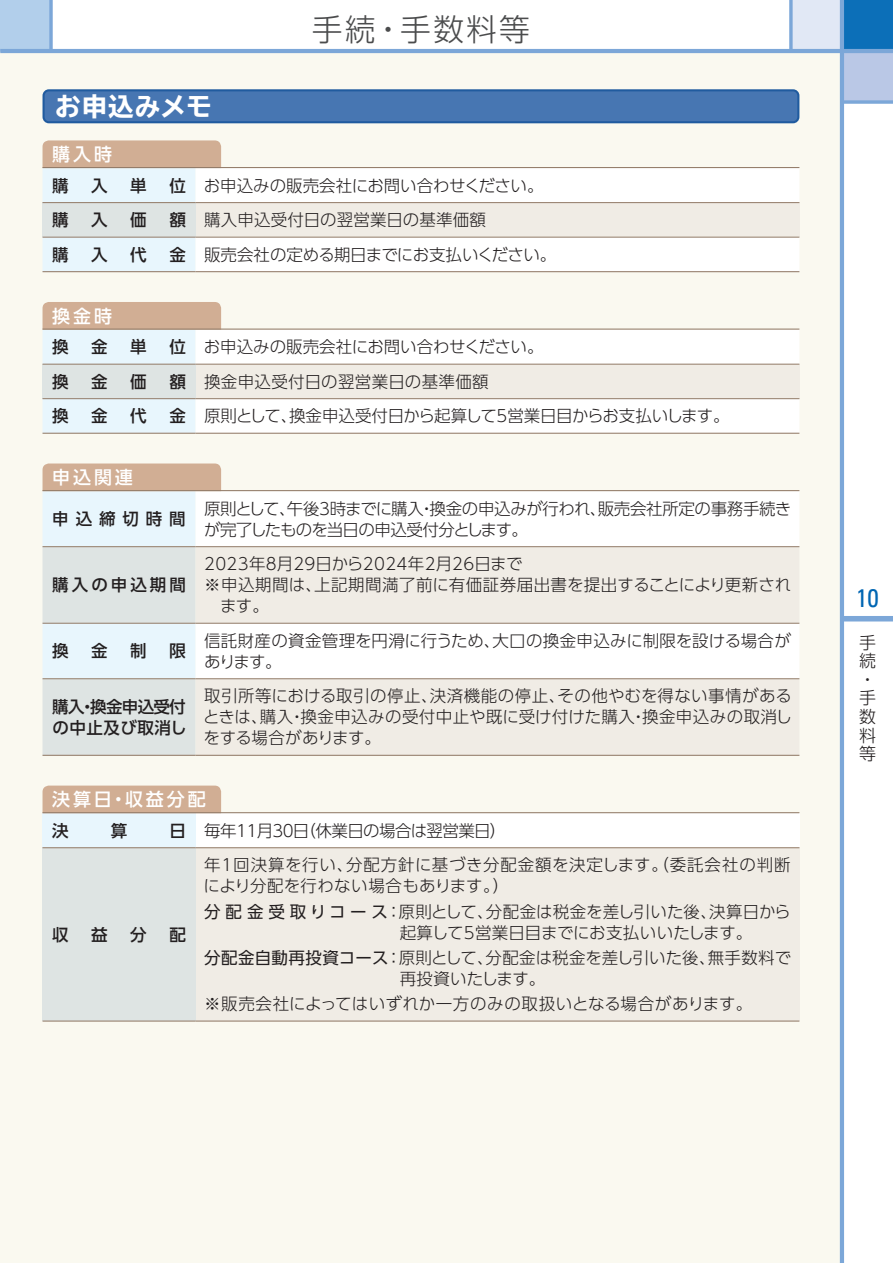
<style>
.page{position:relative;width:893px;height:1263px;background:#fff}
.page>*{position:absolute;margin:0;border:0;box-sizing:border-box;transform-origin:0 0}
.t1{font:300 30.75px "UD Shin Go Pro";letter-spacing:.075em;color:#4b4c4d}
.t2{font:700 expanded 25.5px "TBUD Go Std";letter-spacing:.04em;color:#fff}
.t3{font:condensed 25.5px "Univers LT Std";color:#0166b3}
.t4{font:500 18px "UD Shin Go Pro";letter-spacing:.16em;color:#fff}
.t5{font:300 16.95px/18.6px "UD Shin Go Pro";color:#231f20}
.t6{font:300 16.5px/21px "UD Shin Go Pro";color:#231f20}
.t7{font:300 16.5px/21px "UD Shin Go Pro";letter-spacing:.02em;color:#231f20}
.t8{font:300 16.5px/21px "UD Shin Go Pro";letter-spacing:.03em;color:#231f20}
.t9{font:300 16.5px/21px "UD Shin Go Pro";letter-spacing:-.03em;color:#231f20}
.t10{font:300 16.5px "UD Shin Go Pro";letter-spacing:-.025em;color:#231f20}
.t11{font:500 16.5px "UD Shin Go Pro";letter-spacing:.035em;color:#231f20}
.t12{font:500 16.5px/21px "UD Shin Go Pro";letter-spacing:-.04em;color:#231f20}
.t13{font:500 16.5px "UD Shin Go Pro";letter-spacing:.18em;color:#231f20}
.s1{font-weight:500}
.s2{font-weight:400}
</style>
<div class="page">
<div style="left:0;top:51px;width:842px;height:1212px;background:#faf9f0"></div>
<div style="left:0;top:0;width:51px;height:51px;background:#b2cfeb"></div>
<div style="left:842px;top:0;width:51px;height:51px;background:#0c6fb8"></div>
<div style="left:842px;top:51px;width:51px;height:51px;background:#bac8e6"></div>
<div style="left:791px;top:0;width:51px;height:51px;background:#e1e8f5"></div>
<div style="left:842px;top:616px;width:51px;height:5px;background:#7ca7d8"></div>
<hr style="left:840px;top:0;width:4px;height:1263px;background:#7ca7d8">
<hr style="left:0;top:49px;width:893px;height:4px;background:#7ca7d8">
<svg style="left:844px;top:100px;width:49px;height:4px"></svg>
<svg style="left:49px;top:0;width:4px;height:49px"></svg>
<svg style="left:789px;top:0;width:4px;height:49px"></svg>
<div style="left:221px;top:169px;width:578px;height:102px;background:#fff"></div>
<div style="left:196px;top:203px;width:603px;height:34px;background:#f0ece5"></div>
<hr style="left:196px;top:202px;width:603px;height:1px;background:#927b68">
<hr style="left:196px;top:237px;width:603px;height:1px;background:#927b68">
<hr style="left:196px;top:271px;width:603px;height:1px;background:#927b68">
<div style="left:221px;top:330px;width:578px;height:103px;background:#fff"></div>
<div style="left:196px;top:364px;width:603px;height:35px;background:#f0ece5"></div>
<hr style="left:196px;top:364px;width:603px;height:1px;background:#927b68">
<hr style="left:196px;top:398px;width:603px;height:1px;background:#927b68">
<hr style="left:43px;top:433px;width:153px;height:1px;background:#927b68">
<hr style="left:196px;top:433px;width:603px;height:1px;background:#927b68">
<div style="left:221px;top:491px;width:578px;height:55px;background:#fff"></div>
<svg style="left:221px;top:547px;width:578px;height:208px;fill:#f0ece5"></svg>
<hr style="left:196px;top:546px;width:603px;height:1px;background:#927b68">
<hr style="left:196px;top:623px;width:603px;height:1px;background:#927b68">
<hr style="left:43px;top:755px;width:153px;height:1px;background:#927b68">
<hr style="left:196px;top:755px;width:603px;height:1px;background:#927b68">
<hr style="left:196px;top:678px;width:603px;height:1px;background:#927b68">
<div style="left:43px;top:813px;width:153px;height:35px;background:#e8f6fd"></div>
<div style="left:196px;top:813px;width:603px;height:35px;background:#fff"></div>
<div style="left:43px;top:848px;width:153px;height:173px;background:#dee4e3"></div>
<div style="left:196px;top:848px;width:603px;height:173px;background:#f0ece5"></div>
<hr style="left:43px;top:847px;width:153px;height:1px;background:#927b68">
<hr style="left:196px;top:847px;width:603px;height:1px;background:#927b68">
<hr style="left:43px;top:1020px;width:153px;height:1px;background:#927b68">
<hr style="left:196px;top:1020px;width:603px;height:1px;background:#927b68">
<div style="left:44px;top:90px;width:754px;height:32px;background:#4776b2;border-radius:5px"></div>
<div style="left:43px;top:89px;width:756px;height:34px;border:2px solid #205b9f;border-radius:5px"></div>
<svg style="left:43px;top:140px;width:178px;height:132px"></svg>
<hr style="left:43px;top:167px;width:756px;height:1px;background:#927b68">
<svg style="left:43px;top:302px;width:178px;height:131px"></svg>
<hr style="left:43px;top:329px;width:756px;height:1px;background:#927b68">
<svg style="left:43px;top:463px;width:178px;height:292px"></svg>
<hr style="left:43px;top:490px;width:756px;height:1px;background:#927b68">
<div style="left:43px;top:785px;width:178px;height:27px;background:#d1ae94"></div>
<hr style="left:43px;top:812px;width:756px;height:1px;background:#927b68">
<h2 class="t2" style="left:55px;top:92px;width:158px">お申込みメモ</h2>
<p class="t4" style="left:52px;top:140px;width:61px">購入時</p>
<h1 class="t1" style="left:312px;top:5px;width:220px">手続・手数料等</h1>
<p class="t11" style="left:52px;top:172px;width:18px">購</p>
<p class="t11" style="left:91px;top:172px;width:18px">入</p>
<p class="t11" style="left:130px;top:172px;width:18px">単</p>
<p class="t6" style="left:169px;top:174px;width:376px"><span class="s1">位</span> お申込みの販売会社にお問い合わせください。</p>
<p class="t11" style="left:52px;top:206px;width:18px">購</p>
<p class="t11" style="left:91px;top:206px;width:18px">入</p>
<p class="t11" style="left:130px;top:206px;width:18px">価</p>
<p class="t6" style="left:169px;top:209px;width:318px"><span class="s1">額</span> 購入申込受付日の翌営業日の基準価額</p>
<p class="t11" style="left:52px;top:241px;width:18px">購</p>
<p class="t11" style="left:91px;top:241px;width:18px">入</p>
<p class="t11" style="left:130px;top:241px;width:18px">代</p>
<p class="t10" style="left:169px;top:241px;width:389px"><span class="s1">金</span> 販売会社の定める期日までにお支払いください。</p>
<p class="t4" style="left:52px;top:301px;width:61px">換金時</p>
<p class="t11" style="left:52px;top:333px;width:18px">換</p>
<p class="t11" style="left:91px;top:333px;width:18px">金</p>
<p class="t11" style="left:130px;top:333px;width:18px">単</p>
<p class="t6" style="left:169px;top:336px;width:376px"><span class="s1">位</span> お申込みの販売会社にお問い合わせください。</p>
<p class="t11" style="left:52px;top:368px;width:18px">換</p>
<p class="t11" style="left:91px;top:368px;width:18px">金</p>
<p class="t11" style="left:130px;top:368px;width:18px">価</p>
<p class="t7" style="left:169px;top:370px;width:321px"><span class="s1">額</span> 換金申込受付日の翌営業日の基準価額</p>
<p class="t11" style="left:52px;top:403px;width:18px">換</p>
<p class="t11" style="left:91px;top:403px;width:18px">金</p>
<p class="t11" style="left:130px;top:403px;width:18px">代</p>
<p class="t10" style="left:169px;top:403px;width:562px"><span class="s1">金</span> 原則として、換金申込受付日から起算して5営業日目からお支払いします。</p>
<p class="t4" style="left:52px;top:463px;width:82px">申込関連</p>
<p class="t11" style="left:52px;top:505px;width:135px">申込締切時間</p>
<p class="t9" style="left:204px;top:497px;width:589px">原則として、午後3時までに購入・換金の申込みが行われ、販売会社所定の事務手続きが完了したものを当日の申込受付分とします。</p>
<p class="t13" style="left:52px;top:572px;width:135px">購入の申込期間</p>
<p class="t7" style="left:204px;top:553px;width:320px">2023年8月29日から2024年2月26日まで</p>
<p class="t8" style="left:204px;top:574px;width:589px">※申込期間は、上記期間満了前に有価証券届出書を提出することにより更新され</p>
<p class="t6" style="left:220px;top:595px;width:50px">ます。</p>
<p class="t11" style="left:52px;top:638px;width:18px">換</p>
<p class="t11" style="left:91px;top:638px;width:18px">金</p>
<p class="t11" style="left:130px;top:638px;width:18px">制</p>
<p class="t11" style="left:169px;top:638px;width:18px">限</p>
<p class="t7" style="left:204px;top:629px;width:588px">信託財産の資金管理を円滑に行うため、大口の換金申込みに制限を設ける場合があります。</p>
<p class="t12" style="left:52px;top:695px;width:136px">購入・換金申込受付の中止及び取消し</p>
<p class="t6" style="left:203px;top:685px;width:590px;text-align:justify">取引所等における取引の停止、決済機能の停止、その他やむを得ない事情があるときは、購入・換金申込みの受付中止や既に受け付けた購入・換金申込みの取消しをする場合があります。</p>
<p class="t4" style="left:52px;top:785px;width:155px">決算日・収益分配</p>
<p class="t11" style="left:52px;top:817px;width:18px">決</p>
<p class="t11" style="left:111px;top:817px;width:18px">算</p>
<p class="t9" style="left:169px;top:819px;width:338px"><span class="s1">日</span> 毎年11月30日（休業日の場合は翌営業日）</p>
<p class="t11" style="left:52px;top:921px;width:18px">収</p>
<p class="t11" style="left:91px;top:921px;width:18px">益</p>
<p class="t11" style="left:130px;top:921px;width:18px">分</p>
<p class="t11" style="left:169px;top:921px;width:18px">配</p>
<p class="t8" style="left:203px;top:854px;width:589px">年1回決算を行い、分配方針に基づき分配金額を決定します。（委託会社の判断により分配を行わない場合もあります。）</p>
<p class="t6" style="left:400px;top:900px;width:392px;text-indent:-196px"><span class="s2">分配金受取りコース</span>：原則として、分配金は税金を差し引いた後、決算日から起算して5営業日目までにお支払いいたします。</p>
<p class="t6" style="left:400px;top:946px;width:393px;text-indent:-196px"><span class="s2">分配金自動再投資コース</span>：原則として、分配金は税金を差し引いた後、無手数料で再投資いたします。</p>
<p class="t7" style="left:204px;top:993px;width:550px">※販売会社によってはいずれか一方のみの取扱いとなる場合があります。</p>
<h2 class="t3" style="left:856px;top:582px;width:24px">10</h2>
<p class="t5" style="left:859px;top:632px;width:18px">手続・手数料等</p>
</div>
